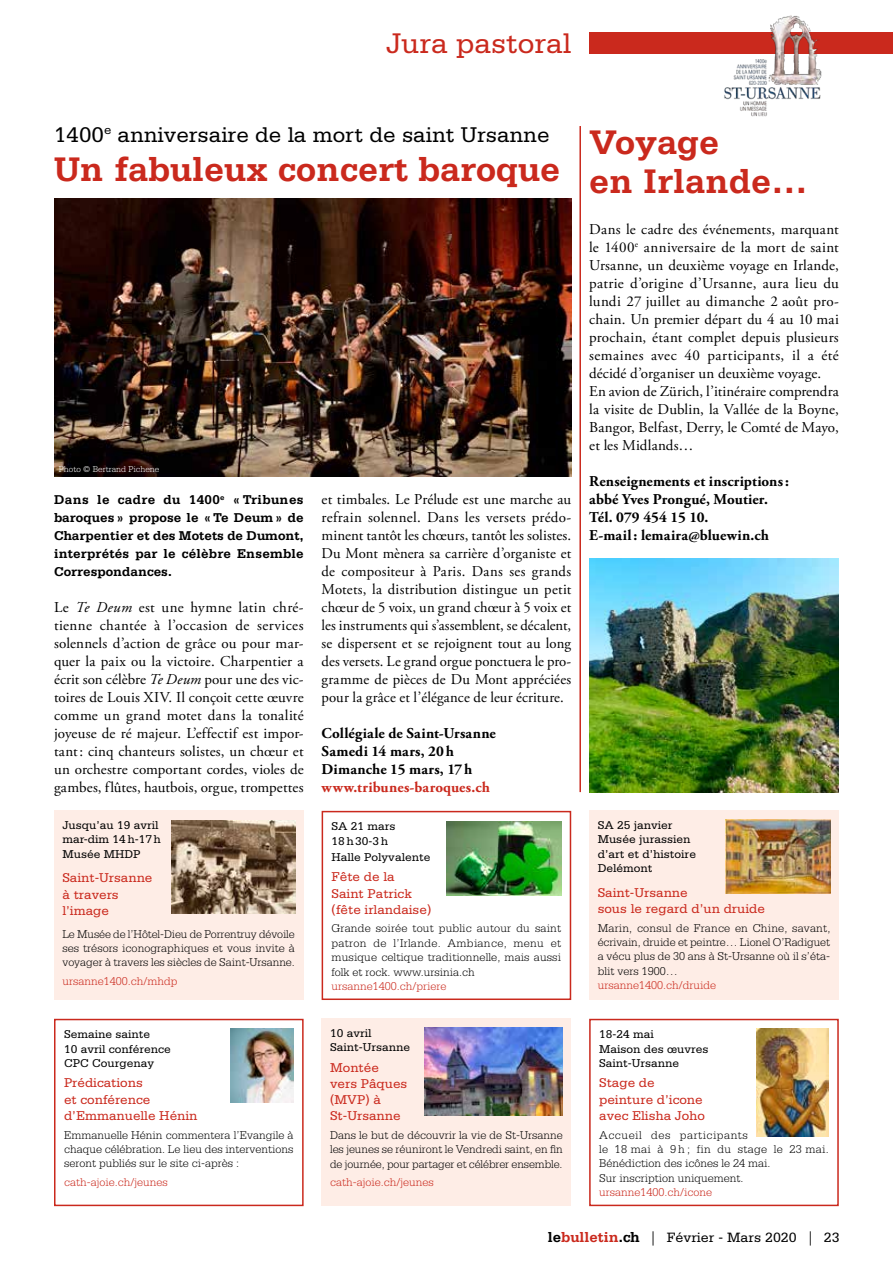
<style>
.page{position:relative;width:893px;height:1263px;background:#fff}
.page>*{position:absolute;margin:0;border:0;box-sizing:border-box;transform-origin:0 0}
.t1{font:700 36px/39px "Serifa";color:#ca291d}
.t2{font:30px "Serifa";color:#ca291d}
.t3{font:22.5px "Serifa";color:#000}
.t4{font:15px/18px "Adobe Garamond Pro";letter-spacing:.01em;color:#000;text-align:justify}
.t5{font:700 15px/18px "Adobe Garamond Pro";letter-spacing:.01em;color:#000}
.t6{font:700 15px "Adobe Garamond Pro";letter-spacing:.015em;color:#ca291d}
.t7{font:14.25px "Serifa";color:#000}
.t8{font:13.5px/16.2px "Serifa";color:#ca291d}
.t9{font:700 13.5px/18px "Serifa";letter-spacing:.015em;color:#000;text-align:justify}
.t10{font:300 12px/14.4px "Serifa";color:#000;text-align:justify}
.t11{font:12px/14.4px "Serifa";color:#000}
.t12{font:300 12px "Serifa";color:#ca291d}
.t13{font:300 9px "Serifa";color:#fff}
.s1{font-style:italic}
.s2{font-weight:700;font-size:15px}
.s3{font-weight:700;font-size:15px;color:#ca291d}
.s4{font-family:"Adobe Garamond Pro"}
</style>
<div class="page">
<div style="left:589px;top:33px;width:304px;height:21px;background:#ca291d"></div>
<img style="left:589px;top:558px;width:250px;height:234px">
<img style="left:54px;top:198px;width:517px;height:278px">
<div style="left:54px;top:811px;width:249px;height:189px;background:#feede6"></div>
<img style="left:171px;top:820px;width:124px;height:94px">
<div style="left:322px;top:811px;width:249px;height:189px;border:2px solid #ca291d"></div>
<img style="left:447px;top:821px;width:115px;height:74px">
<div style="left:589px;top:811px;width:250px;height:189px;background:#feede6"></div>
<img style="left:726px;top:819px;width:104px;height:75px">
<div style="left:54px;top:1019px;width:250px;height:187px;border:2px solid #ca291d"></div>
<img style="left:231px;top:1029px;width:63px;height:74px">
<div style="left:322px;top:1019px;width:249px;height:187px;background:#feede6"></div>
<img style="left:424px;top:1027px;width:139px;height:88px">
<div style="left:589px;top:1019px;width:250px;height:187px;border:2px solid #ca291d"></div>
<img style="left:756px;top:1029px;width:73px;height:107px">
<hr style="left:579px;top:126px;width:2px;height:666px;background:#ca291d">
<img style="left:716px;top:15px;width:114px;height:102px">
<h2 class="t2" style="left:386px;top:27px;width:187px">Jura pastoral</h2>
<h3 class="t3" style="left:54px;top:122px;width:497px">1400<sup>e</sup> anniversaire de la mort de saint Ursanne</h3>
<h1 class="t1" style="left:54px;top:149px;width:508px">Un fabuleux concert baroque</h1>
<p class="t13" style="left:59px;top:464px;width:102px">Photo © Bertrand Pichene</p>
<p class="t9" style="left:54px;top:490px;width:251px">Dans le cadre du 1400<sup>e</sup> « Tribunes baroques» propose le «Te Deum» de Charpentier et des Motets de Dumont, interprétés par le célèbre Ensemble Correspondances.</p>
<p class="t4" style="left:54px;top:599px;width:251px">Le <span class="s1">Te Deum</span> est une hymne latin chré&shy;tienne chantée à l’occasion de services solennels d’action de grâce ou pour mar&shy;quer la paix ou la victoire. Charpentier a écrit son célèbre <span class="s1">Te Deum</span> pour une des vic&shy;toires de Louis XIV. Il conçoit cette œuvre comme un grand motet dans la tonalité joyeuse de ré majeur. L’effectif est impor&shy;tant: cinq chanteurs solistes, un chœur et un orchestre comportant cordes, violes de gambes, flûtes, hautbois, orgue, trompettes</p>
<p class="t11" style="left:62px;top:817px;width:100px">Jusqu’au 19 avril mar-dim 14h-17h<br>Musée MHDP</p>
<p class="t8" style="left:62px;top:870px;width:92px">Saint-Ursanne à travers l’image</p>
<p class="t10" style="left:62px;top:926px;width:234px">Le Musée de l’Hôtel-Dieu de Porrentruy dévoile ses trésors iconographiques et vous invite à voyager à travers les siècles de Saint-Ursanne.</p>
<p class="t12" style="left:62px;top:974px;width:117px">ursanne1400.ch/mhdp</p>
<p class="t11" style="left:64px;top:1027px;width:108px">Semaine sainte<br>10 avril conférence<br>CPC Courgenay</p>
<p class="t8" style="left:64px;top:1075px;width:135px">Prédications<br>et conférence d’Emmanuelle Hénin</p>
<p class="t10" style="left:64px;top:1127px;width:231px">Emmanuelle Hénin commentera l’Evangile à chaque célébration. Le lieu des interventions seront publiés sur le site ci-après :</p>
<p class="t12" style="left:64px;top:1175px;width:105px">cath-ajoie.ch/jeunes</p>
<p class="t4" style="left:322px;top:491px;width:251px">et timbales. Le Prélude est une marche au refrain solennel. Dans les versets prédo&shy;minent tantôt les chœurs, tantôt les solistes.<br>Du Mont mènera sa carrière d’organiste et de compositeur à Paris. Dans ses grands Motets, la distribution distingue un petit chœur de 5 voix, un grand chœur à 5 voix et les instruments qui s’assemblent, se décalent, se dispersent et se rejoignent tout au long des versets. Le grand orgue ponctuera le pro&shy;gramme de pièces de Du Mont appréciées pour la grâce et l’élégance de leur écriture.</p>
<p class="t5" style="left:322px;top:725px;width:176px">Collégiale de Saint-Ursanne<br>Samedi 14 mars, 20h<br>Dimanche 15 mars, 17h</p>
<p class="t6" style="left:322px;top:779px;width:170px">www.tribunes-baroques.ch</p>
<p class="t11" style="left:332px;top:819px;width:66px">SA 21 mars<br>18h30-3h</p>
<p class="t11" style="left:332px;top:850px;width:100px">Halle Polyvalente</p>
<p class="t8" style="left:332px;top:869px;width:101px">Fête de la<br>Saint Patrick (fête irlandaise)</p>
<p class="t10" style="left:332px;top:921px;width:231px">Grande soirée tout public autour du saint patron de l’Irlande. Ambiance, menu et musique celtique traditionnelle, mais aussi folk et rock. www.ursinia.ch</p>
<p class="t12" style="left:332px;top:979px;width:117px">ursanne1400.ch/priere</p>
<p class="t11" style="left:330px;top:1025px;width:82px">10 avril<br>Saint-Ursanne</p>
<p class="t8" style="left:330px;top:1059px;width:79px">Montée vers Pâques (MVP) à<br>St-Ursanne</p>
<p class="t10" style="left:330px;top:1127px;width:234px">Dans le but de découvrir la vie de St-Ursanne les jeunes se réuniront le Vendredi saint, en fin de journée, pour partager et célébrer ensemble.</p>
<p class="t12" style="left:330px;top:1176px;width:105px">cath-ajoie.ch/jeunes</p>
<h1 class="t1" style="left:589px;top:122px;width:220px">Voyage<br>en Irlande…</h1>
<p class="t4" style="left:589px;top:221px;width:251px;text-align:left">Dans le cadre des événements, marquant le 1400<sup>e</sup> anniversaire de la mort de saint Ursanne, un deuxième voyage en Irlande, patrie d’origine d’Ursanne, aura lieu du lundi 27 juillet au dimanche 2 août pro&shy;chain. Un premier départ du 4 au 10 mai prochain, étant complet depuis plusieurs semaines avec 40 participants, il a été décidé d’organiser un deuxième voyage.<br>En avion de Zürich, l’itinéraire comprendra la visite de Dublin, la Vallée de la Boyne, Bangor, Belfast, Derry, le Comté de Mayo, et les Midlands…</p>
<p class="t5" style="left:589px;top:473px;width:201px">Renseignements et inscriptions: abbé Yves Prongué, Moutier.<br>Tél. 079 454 15 10.<br>E-mail: lemaira@bluewin.ch</p>
<p class="t11" style="left:598px;top:817px;width:100px">SA 25 janvier<br>Musée jurassien d’art et d’histoire<br>Delémont</p>
<p class="t8" style="left:598px;top:884px;width:169px">Saint-Ursanne<br>sous le regard d’un druide</p>
<p class="t10" style="left:598px;top:920px;width:234px">Marin, consul de France en Chine, savant, écrivain, druide et peintre… Lionel O’Radiguet a vécu plus de 30 ans à St-Ursanne où il s’éta&shy;blit vers 1900…</p>
<p class="t12" style="left:598px;top:978px;width:120px">ursanne1400.ch/druide</p>
<p class="t11" style="left:599px;top:1027px;width:111px">18-24 mai<br>Maison des œuvres<br>Saint-Ursanne</p>
<p class="t8" style="left:599px;top:1075px;width:107px">Stage de peinture d’icone avec Elisha Joho</p>
<p class="t10" style="left:599px;top:1127px;width:231px;text-align:left">Accueil des participants<br>le 18 mai à 9 h ; fin du stage le 23 mai.<br>Bénédiction des icônes le 24 mai.<br>Sur inscription uniquement.</p>
<p class="t12" style="left:599px;top:1185px;width:115px">ursanne1400.ch/icone</p>
<p class="t7" style="left:548px;top:1230px;width:293px"><span class="s2">le</span><span class="s3">bulletin</span><span class="s2">.ch</span> <span class="s4">|</span> Février - Mars 2020 <span class="s4">|</span> 23</p>
</div>
